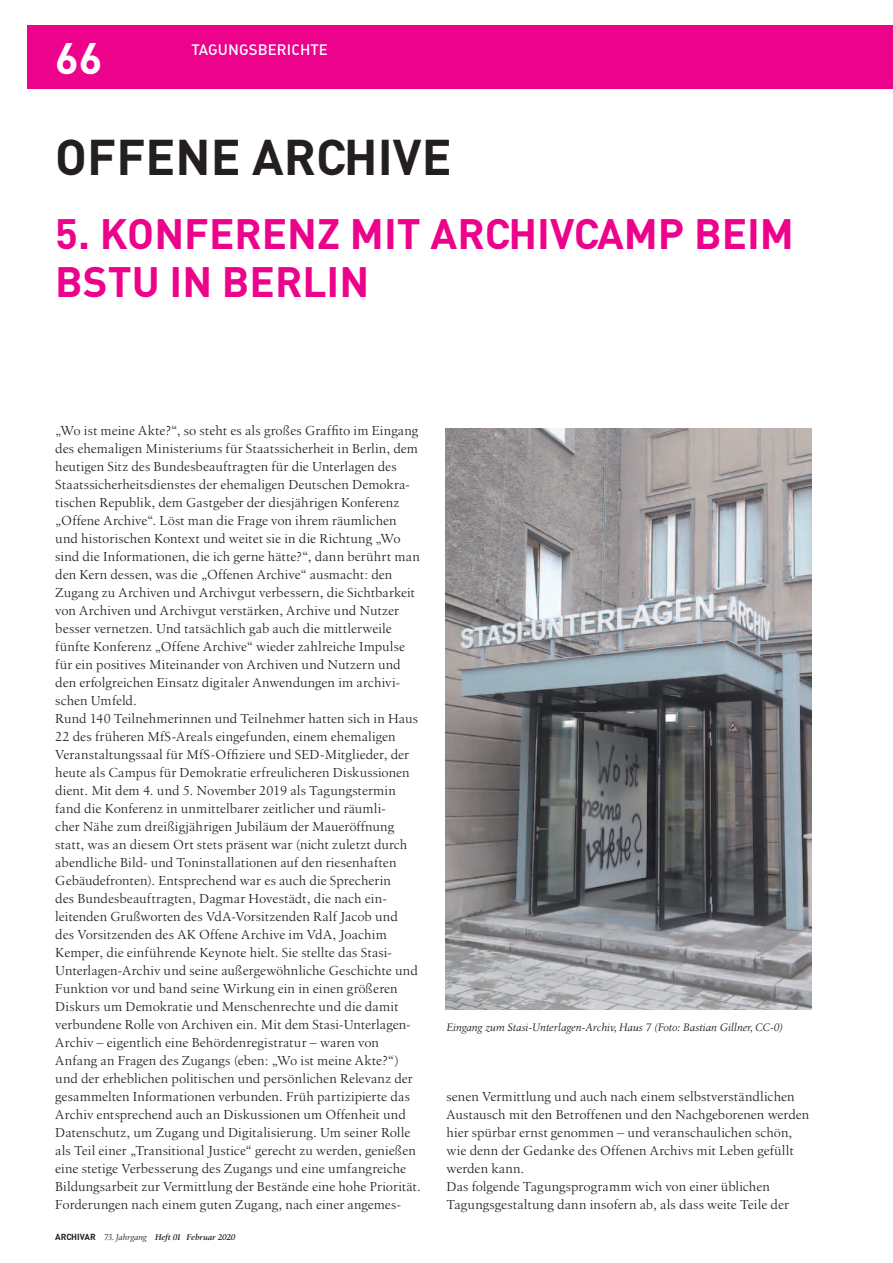
<style>
.page{position:relative;width:893px;height:1263px;background:#fff}
.page>*{position:absolute;margin:0;border:0;box-sizing:border-box;transform-origin:0 0}
.t1{font:700 49.5px "DIN";color:#231f20}
.t2{font:700 43.5px "DIN";color:#fff}
.t3{font:700 42px "DIN";color:#ed028c}
.t4{font:15px "DIN Medium Alternate";letter-spacing:.005em;color:#fff}
.t5{font:13.5px/18px "Birka";letter-spacing:.005em;color:#231f20}
.t6{font:italic 11.25px "Birka";letter-spacing:-.01em;color:#231f20}
.t7{font:italic 600 8.7px "Birka";letter-spacing:-.02em;color:#231f20}
.s1{font-family:"DIN";font-weight:700;font-style:normal}
.s2{font-weight:400}
</style>
<div class="page">
<div style="left:28px;top:25px;width:865px;height:64px;background:#ed028c"></div>
<img style="left:446px;top:428px;width:365px;height:582px">
<h2 class="t2" style="left:55px;top:29px;width:49px">66</h2>
<p class="t4" style="left:191px;top:39px;width:76px">TAGU NGSBERICHTE</p>
<p class="t4" style="left:191px;top:39px;width:150px">LITERATURBERICHTE</p>
<p class="t4" style="left:191px;top:39px;width:48px">FORSCHU</p>
<p class="t4" style="left:258px;top:39px;width:86px">NGSDATENARCHI</p>
<h1 class="t1" style="left:55px;top:124px;width:31px">OFFENE</h1>
<h1 class="t1" style="left:252px;top:124px;width:194px">ARCHIVE</h1>
<h3 class="t3" style="left:55px;top:205px;width:125px">5. KONFE</h3>
<h3 class="t3" style="left:234px;top:205px;width:393px">REN Z M IT ARCHIVCAMP</h3>
<h3 class="t3" style="left:694px;top:205px;width:94px">BEIM</h3>
<h3 class="t3" style="left:55px;top:253px;width:53px">BSTU</h3>
<h3 class="t3" style="left:170px;top:253px;width:194px">IN BERLIN</h3>
<p class="t5" style="left:55px;top:422px;width:367px">„Wo ist meine Akte?“, so steht es als großes Graffito im Eingang des ehemaligen Ministeriums für Staatssicherheit in Berlin, dem heutigen Sitz des Bundesbeauftragten für die Unterlagen des Staatssicherheitsdienstes der ehemaligen Deutschen Demokra&shy;tischen Republik, dem Gastgeber der diesjährigen Konferenz „Offene Archive“. Löst man die Frage von ihrem räumlichen und historischen Kontext und weitet sie in die Richtung „Wo sind die Informationen, die ich gerne hätte?“, dann berührt man den Kern dessen, was die „Offenen Archive“ ausmacht: den Zugang zu Archiven und Archivgut verbessern, die Sichtbarkeit von Archiven und Archivgut verstärken, Archive und Nutzer besser vernetzen. Und tatsächlich gab auch die mittlerweile fünfte Konferenz „Offene Archive“ wieder zahlreiche Impulse für ein positives Miteinander von Archiven und Nutzern und den erfolgreichen Einsatz digitaler Anwendungen im archivi&shy;schen Umfeld.<br>Rund 140 Teilnehmerinnen und Teilnehmer hatten sich in Haus 22 des früheren MfS-Areals eingefunden, einem ehemaligen Veranstaltungssaal für MfS-Offiziere und SED-Mitglieder, der heute als Campus für Demokratie erfreulicheren Diskussionen dient. Mit dem 4. und 5. November 2019 als Tagungstermin fand die Konferenz in unmittelbarer zeitlicher und räumli-<br>cher Nähe zum dreißigjährigen Jubiläum der Maueröffnung statt, was an diesem Ort stets präsent war (nicht zuletzt durch abendliche Bild- und Toninstallationen auf den riesenhaften Gebäudefronten). Entsprechend war es auch die Sprecherin<br>des Bundesbeauftragten, Dagmar Hovestädt, die nach ein&shy;leitenden Grußworten des VdA-Vorsitzenden Ralf Jacob und<br>des Vorsitzenden des AK Offene Archive im VdA, Joachim Kemper, die einführende Keynote hielt. Sie stellte das Stasi-Unterlagen-Archiv und seine außergewöhnliche Geschichte und Funktion vor und band seine Wirkung ein in einen größeren Diskurs um Demokratie und Menschenrechte und die damit verbundene Rolle von Archiven ein. Mit dem Stasi-Unterlagen-Archiv – eigentlich eine Behördenregistratur – waren von Anfang an Fragen des Zugangs (eben: „Wo ist meine Akte?“) und der erheblichen politischen und persönlichen Relevanz der gesammelten Informationen verbunden. Früh partizipierte das Archiv entsprechend auch an Diskussionen um Offenheit und Datenschutz, um Zugang und Digitalisierung. Um seiner Rolle als Teil einer „Transitional Justice“ gerecht zu werden, genießen eine stetige Verbesserung des Zugangs und eine umfangreiche Bildungsarbeit zur Vermittlung der Bestände eine hohe Priorität.<br>Forderungen nach einem guten Zugang, nach einer angemes-</p>
<p class="t7" style="left:55px;top:1232px;width:182px"><span class="s1">ARCHIVAR</span> <span class="s2">73. Jahrgang</span> Heft 01 Februar 2020</p>
<p class="t6" style="left:446px;top:1021px;width:338px">Eingang zum Stasi-Unterlagen-Archiv, Haus 7 (Foto: Bastian Gillner, CC-0)</p>
<p class="t5" style="left:446px;top:1087px;width:364px">senen Vermittlung und auch nach einem selbstverständlichen Austausch mit den Betroffenen und den Nachgeborenen werden hier spürbar ernst genommen – und veranschaulichen schön, wie denn der Gedanke des Offenen Archivs mit Leben gefüllt werden kann.<br>Das folgende Tagungsprogramm wich von einer üblichen Tagungsgestaltung dann insofern ab, als dass weite Teile der</p>
</div>
